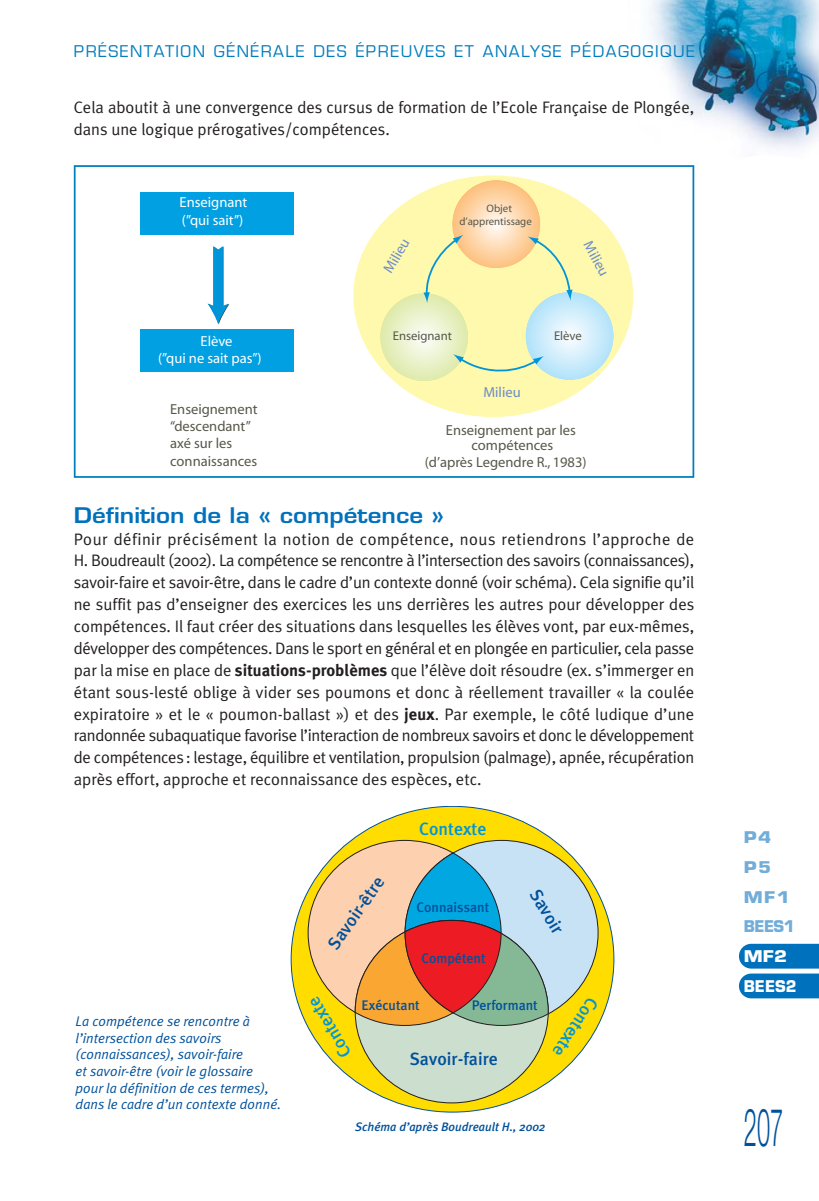
<style>
.page{position:relative;width:819px;height:1201px;background:#fff}
.page>*{position:absolute;margin:0;border:0;box-sizing:border-box;transform-origin:0 0}
.t1{font:300 52.5px "Helvetica Neue";color:#00519b;scale:.45 1}
.t2{font:600 21px "Eurostile";color:#0071bc;scale:1.15 1}
.t3{font:500 17.85px "Meta Plus";color:#00519b}
.t4{font:500 17.85px "Meta Plus";color:#0095d9}
.t5{font:16.62px/21.9px "Meta Plus Normal";color:#231f20}
.t6{font:15.75px "Eurostile";letter-spacing:.095em;color:#007dbd}
.t7{font:700 15.75px "Eurostile";letter-spacing:.02em;color:#72add9;scale:1.15 1}
.t8{font:700 15.75px "Eurostile";letter-spacing:.02em;color:#72add9;scale:.95 1}
.t9{font:700 15.75px "Eurostile";color:#fff;scale:.95 1}
.t10{font:700 15.75px "Eurostile";color:#fff;scale:1.15 1}
.t11{font:italic 600 14.53px/17.3px "Avant Garde IT Cby BT";color:#58574a}
.t12{font:600 14.53px/17.3px "Avant Garde IT Cby BT";color:#fff}
.t13{font:600 14.53px "Avant Garde IT Cby BT";color:#6c8bc7}
.t14{font:italic 14px/16.6px "Meta Plus Normal";color:#00519b}
.t15{font:500 13.83px "Meta Plus";color:#00519b}
.t16{font:600 12.78px "Avant Garde IT Cby BT";color:#58574a}
.t17{font:italic 500 12.25px "Meta Plus";color:#00519b}
.t18{font:600 10.85px/13px "Avant Garde IT Cby BT";color:#58574a}
.s1{font-family:"Meta Plus";font-weight:700}
</style>
<div class="page">
<img style="left:650px;top:1px;width:168px;height:147px">
<div style="left:291px;top:806px;width:323px;height:306px;background:#fd0;border-radius:50%"></div>
<div style="left:308px;top:840px;width:193px;height:185px;background:#fdd1af;border-radius:50%"></div>
<div style="left:405px;top:840px;width:193px;height:185px;background:#c7e1f5;border-radius:50%"></div>
<div style="left:355px;top:920px;width:193px;height:182px;background:#ccdece;border-radius:50%"></div>
<svg style="left:405px;top:853px;width:96px;height:159px;background:#18a7d8"></svg>
<svg style="left:355px;top:920px;width:193px;height:105px"></svg>
<svg style="left:739px;top:943px;width:79px;height:55px;background:#2283c4"></svg>
<div style="left:353px;top:175px;width:280px;height:242px;background:#fff9ad;border-radius:50%"></div>
<svg style="left:525px;top:292px;width:88px;height:88px;background:#cbebfa"></svg>
<svg style="left:380px;top:293px;width:88px;height:88px;background:#e8f0c5"></svg>
<svg style="left:452px;top:180px;width:88px;height:88px;background:#fdd3a5"></svg>
<div style="left:140px;top:330px;width:154px;height:42px;background:#00a0e3"></div>
<div style="left:140px;top:192px;width:154px;height:42px;background:#00a0e3"></div>
<svg style="left:207px;top:246px;width:22px;height:78px"></svg>
<svg style="left:527px;top:236px;width:45px;height:65px"></svg>
<svg style="left:423px;top:235px;width:40px;height:68px"></svg>
<svg style="left:453px;top:354px;width:91px;height:18px"></svg>
<div style="left:74px;top:165px;width:620px;height:313px;border:2px solid #007dbd"></div>
<p class="t6" style="left:74px;top:46px;width:622px">PRÉSENTATION GÉNÉRALE DES ÉPREUVES ET ANALYSE PÉDAGOGIQUE</p>
<p class="t5" style="left:74px;top:98px;width:622px">Cela aboutit à une convergence des cursus de formation de l’Ecole Française de Plongée, dans une logique prérogatives/compétences.</p>
<p class="t12" style="left:180px;top:195px;width:69px">Enseignant (”qui sait”)</p>
<p class="t12" style="left:158px;top:333px;width:105px;text-indent:42px">Elève (”qui ne sait pas”)</p>
<p class="t11" style="left:170px;top:401px;width:89px">Enseignement “descendant” axé sur les connaissances</p>
<p class="t13" style="left:382px;top:269px;width:39px;rotate:-60deg">Milieu</p>
<p class="t18" style="left:459px;top:202px;width:74px;text-indent:27px">Objet d’apprentissage</p>
<p class="t16" style="left:393px;top:331px;width:61px">Enseignant</p>
<p class="t13" style="left:483px;top:386px;width:39px">Milieu</p>
<p class="t13" style="left:592px;top:239px;width:39px;rotate:62deg">Milieu</p>
<p class="t16" style="left:554px;top:331px;width:29px">Elève</p>
<p class="t11" style="left:446px;top:422px;width:132px">Enseignement par les</p>
<p class="t11" style="left:471px;top:438px;width:83px">compétences</p>
<p class="t11" style="left:425px;top:455px;width:163px">(d’après Legendre R., 1983)</p>
<p class="t2" style="left:74px;top:507px;width:324px">Définition de la « compétence »</p>
<p class="t5" style="left:74px;top:529px;width:622px;text-align:justify">Pour définir précisément la notion de compétence, nous retiendrons l’approche de H. Boudreault (2002). La compétence se rencontre à l’intersection des savoirs (connaissances), savoir-faire et savoir-être, dans le cadre d’un contexte donné (voir schéma). Cela signifie qu’il ne suffit pas d’enseigner des exercices les uns derrières les autres pour développer des compétences. Il faut créer des situations dans lesquelles les élèves vont, par eux-mêmes, développer des compétences. Dans le sport en général et en plongée en particulier, cela passe par la mise en place de <span class="s1">situations-problèmes</span> que l’élève doit résoudre (ex. s’immerger en étant sous-lesté oblige à vider ses poumons et donc à réellement travailler « la coulée expiratoire » et le « poumon-ballast ») et des <span class="s1">jeux</span>. Par exemple, le côté ludique d’une randonnée subaquatique favorise l’interaction de nombreux savoirs et donc le développement de compétences: lestage, équilibre et ventilation, propulsion (palmage), apnée, récupération après effort, approche et reconnaissance des espèces, etc.</p>
<p class="t14" style="left:76px;top:1013px;width:207px">La compétence se rencontre à l’intersection des savoirs (connaissances), savoir-faire<br>et savoir-être (voir le glossaire pour la définition de ces termes), dans le cadre d’un contexte donné.</p>
<p class="t3" style="left:325px;top:942px;width:85px;rotate:-55deg">Savoir-être</p>
<p class="t4" style="left:419px;top:820px;width:69px">Contexte</p>
<p class="t15" style="left:416px;top:901px;width:74px">Connaissant</p>
<p class="t15" style="left:421px;top:952px;width:66px">Compétent</p>
<p class="t3" style="left:541px;top:886px;width:50px;rotate:59deg">Savoir</p>
<p class="t4" style="left:340px;top:1060px;width:69px;rotate:-121deg">Contexte</p>
<p class="t4" style="left:600px;top:1003px;width:69px;rotate:123deg">Contexte</p>
<p class="t15" style="left:361px;top:999px;width:60px">Exécutant</p>
<p class="t15" style="left:471px;top:999px;width:68px">Performant</p>
<p class="t3" style="left:409px;top:1050px;width:90px">Savoir-faire</p>
<p class="t17" style="left:355px;top:1121px;width:192px">Schéma d’après Boudreault H., 2002</p>
<p class="t7" style="left:743px;top:831px;width:25px">P4</p>
<p class="t7" style="left:743px;top:861px;width:25px">P5</p>
<p class="t7" style="left:743px;top:890px;width:41px">MF1</p>
<p class="t8" style="left:743px;top:920px;width:55px">BEES1</p>
<p class="t10" style="left:743px;top:950px;width:39px">MF2</p>
<p class="t9" style="left:743px;top:980px;width:57px">BEES2</p>
<p class="t1" style="left:743px;top:1108px;width:89px">207</p>
</div>
